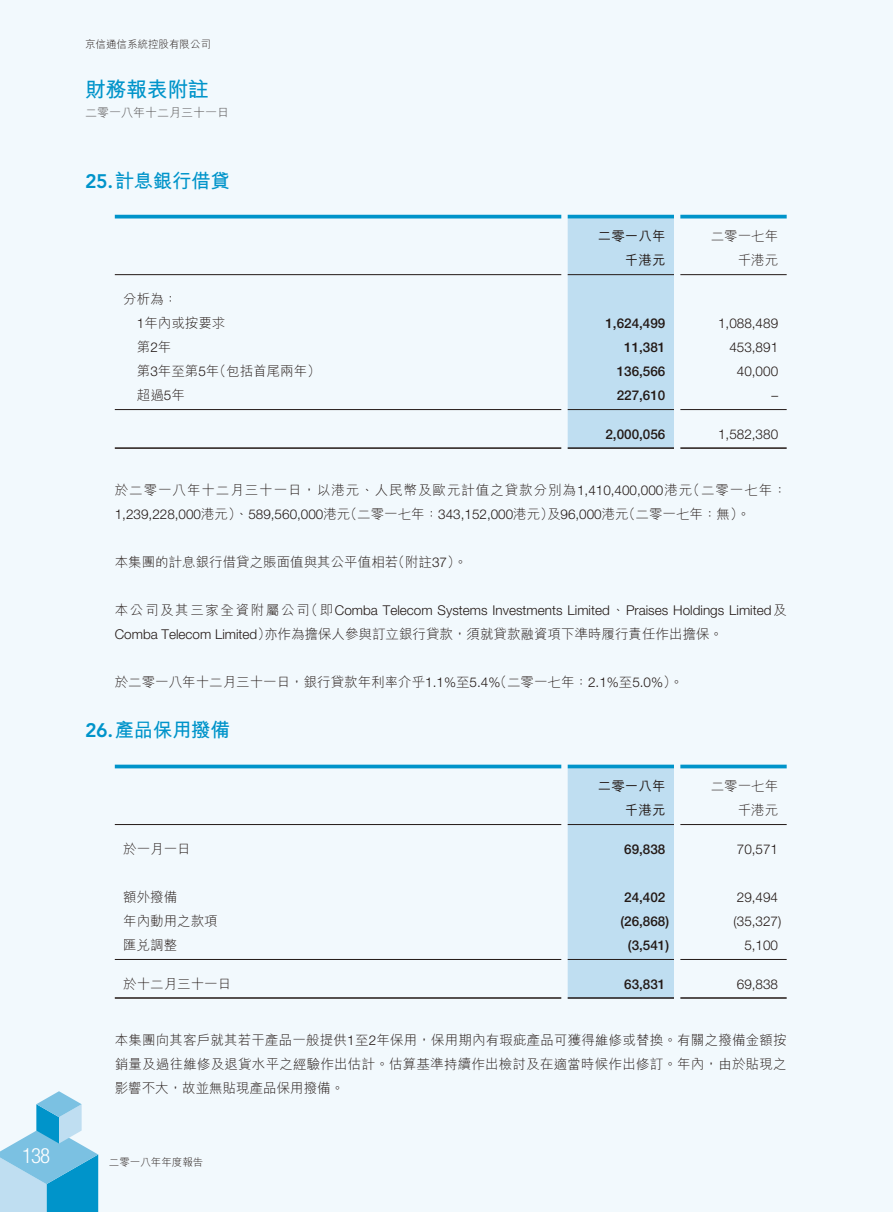
<style>
.page{position:relative;width:893px;height:1212px;background:#f2f9fd}
.page>*{position:absolute;margin:0;border:0;box-sizing:border-box;transform-origin:0 0}
.t1{font:700 21px "M Hei HK";letter-spacing:-.02em;color:#0094ca}
.t2{font:300 condensed 21px "Helvetica Neue LT Std";color:#fff}
.t3{font:700 19.5px "M Hei HK";letter-spacing:-.02em;color:#0094ca}
.t4{font:300 13.5px/24px "M Hei HK";color:#231916}
.t5{font:300 13.5px "Helvetica Neue LT Std";color:#231916}
.t6{font:500 13.5px "Helvetica Neue LT Std";color:#231916}
.t7{font:300 13.5px "M Hei HK";letter-spacing:.07em;color:#231916}
.t8{font:500 13.5px "M Hei HK";color:#231916}
.t9{font:300 12px "M Hei HK";color:#4d4a4a}
.t10{font:300 10.5px "M Hei HK";color:#231916}
.s1{font-family:"Avenir LT Std";font-weight:800}
.s2{font-family:"Helvetica Neue LT Std"}
.s3{font-family:"M Hei HK"}
</style>
<div class="page">
<svg style="left:0;top:1091px;width:98px;height:121px"></svg>
<div style="left:568px;top:218px;width:106px;height:229px;background:#bfdef1"></div>
<hr style="left:115px;top:215px;width:446px;height:3px;background:#0094ca">
<hr style="left:568px;top:215px;width:106px;height:3px;background:#0094ca">
<hr style="left:680px;top:215px;width:107px;height:3px;background:#0094ca">
<hr style="left:115px;top:274px;width:446px;height:1px;background:#231916">
<hr style="left:568px;top:274px;width:106px;height:1px;background:#231916">
<hr style="left:680px;top:274px;width:107px;height:1px;background:#231916">
<hr style="left:115px;top:409px;width:446px;height:1px;background:#231916">
<hr style="left:568px;top:409px;width:106px;height:1px;background:#231916">
<hr style="left:680px;top:409px;width:107px;height:1px;background:#231916">
<hr style="left:115px;top:447px;width:446px;height:2px;background:#231916">
<hr style="left:568px;top:447px;width:106px;height:2px;background:#231916">
<hr style="left:680px;top:447px;width:107px;height:2px;background:#231916">
<div style="left:568px;top:768px;width:106px;height:229px;background:#bfdef1"></div>
<hr style="left:115px;top:765px;width:446px;height:3px;background:#0094ca">
<hr style="left:568px;top:765px;width:106px;height:3px;background:#0094ca">
<hr style="left:680px;top:765px;width:107px;height:3px;background:#0094ca">
<hr style="left:115px;top:824px;width:446px;height:1px;background:#231916">
<hr style="left:568px;top:824px;width:106px;height:1px;background:#231916">
<hr style="left:680px;top:824px;width:107px;height:1px;background:#231916">
<hr style="left:115px;top:959px;width:446px;height:1px;background:#231916">
<hr style="left:568px;top:959px;width:106px;height:1px;background:#231916">
<hr style="left:680px;top:959px;width:107px;height:1px;background:#231916">
<hr style="left:115px;top:997px;width:446px;height:2px;background:#231916">
<hr style="left:568px;top:997px;width:106px;height:2px;background:#231916">
<hr style="left:680px;top:997px;width:107px;height:2px;background:#231916">
<p class="t10" style="left:85px;top:36px;width:127px">京信通信系統控股有限公司</p>
<h1 class="t1" style="left:85px;top:74px;width:125px">財務報表附註</h1>
<p class="t9" style="left:85px;top:104px;width:145px">二零一八年十二月三十一日</p>
<h2 class="t3" style="left:85px;top:166px;width:146px"><span class="s1">25.</span> 計息銀行借貸</h2>
<p class="t4" style="left:137px;top:286px;width:90px;text-indent:-14px">分析為：<br><span class="s2">1</span>年內或按要求</p>
<p class="t8" style="left:598px;top:226px;width:69px">二零一八年</p>
<p class="t4" style="left:711px;top:223px;width:69px">二零一七年</p>
<p class="t8" style="left:625px;top:250px;width:42px">千港元</p>
<p class="t4" style="left:738px;top:247px;width:42px">千港元</p>
<p class="t6" style="left:605px;top:315px;width:62px">1,624,499</p>
<p class="t5" style="left:718px;top:315px;width:62px">1,088,489</p>
<p class="t4" style="left:137px;top:334px;width:36px">第<span class="s2">2</span>年</p>
<p class="t6" style="left:624px;top:339px;width:43px">11,381</p>
<p class="t5" style="left:729px;top:339px;width:50px">453,891</p>
<p class="t4" style="left:137px;top:358px;width:185px">第<span class="s2">3</span>年至第<span class="s2">5</span>年（包括首尾兩年）</p>
<p class="t6" style="left:617px;top:363px;width:50px">136,566</p>
<p class="t5" style="left:737px;top:363px;width:43px">40,000</p>
<p class="t4" style="left:137px;top:382px;width:50px">超過<span class="s2">5</span>年</p>
<p class="t6" style="left:617px;top:387px;width:50px">227,610</p>
<p class="t5" style="left:771px;top:387px;width:8px">–</p>
<p class="t6" style="left:605px;top:426px;width:62px">2,000,056</p>
<p class="t5" style="left:718px;top:425px;width:62px">1,582,380</p>
<p class="t7" style="left:115px;top:481px;width:673px">於二零一八年十二月三十一日，以港元、人民幣及歐元計值之貸款分別為<span class="s2">1,410,400,000</span>港元（二零一七年：</p>
<p class="t5" style="left:115px;top:506px;width:637px">1,239,228,000<span class="s3">港元）、</span>589,560,000<span class="s3">港元（二零一七年：</span>343,152,000<span class="s3">港元）及</span>96,000<span class="s3">港元（二零一七年：無）。</span></p>
<p class="t4" style="left:115px;top:550px;width:354px">本集團的計息銀行借貸之賬面值與其公平值相若（附註<span class="s2">37</span>）。</p>
<p class="t5" style="left:115px;top:602px;width:673px"><span class="s3">本公司及其三家全資附屬公司（即</span>Comba Telecom Systems Investments Limited<span class="s3">、</span>Praises Holdings Limited<span class="s3">及</span></p>
<p class="t4" style="left:115px;top:622px;width:610px"><span class="s2">Comba Telecom Limited</span>）亦作為擔保人參與訂立銀行貸款，須就貸款融資項下準時履行責任作出擔保。</p>
<p class="t4" style="left:115px;top:670px;width:570px">於二零一八年十二月三十一日，銀行貸款年利率介乎<span class="s2">1.1%</span>至<span class="s2">5.4%</span>（二零一七年：<span class="s2">2.1%</span>至<span class="s2">5.0%</span>）。</p>
<h2 class="t3" style="left:85px;top:716px;width:146px"><span class="s1">26.</span> 產品保用撥備</h2>
<p class="t8" style="left:598px;top:776px;width:69px">二零一八年</p>
<p class="t4" style="left:711px;top:773px;width:69px">二零一七年</p>
<p class="t8" style="left:625px;top:800px;width:42px">千港元</p>
<p class="t4" style="left:738px;top:797px;width:42px">千港元</p>
<p class="t4" style="left:123px;top:836px;width:69px">於一月一日</p>
<p class="t6" style="left:624px;top:841px;width:43px">69,838</p>
<p class="t5" style="left:737px;top:840px;width:43px">70,571</p>
<p class="t4" style="left:123px;top:884px;width:55px">額外撥備</p>
<p class="t6" style="left:624px;top:889px;width:43px">24,402</p>
<p class="t5" style="left:737px;top:888px;width:43px">29,494</p>
<p class="t4" style="left:123px;top:908px;width:96px">年內動用之款項</p>
<p class="t6" style="left:620px;top:913px;width:50px">(26,868)</p>
<p class="t5" style="left:734px;top:912px;width:49px">(35,327)</p>
<p class="t4" style="left:123px;top:932px;width:55px">匯兌調整</p>
<p class="t6" style="left:628px;top:937px;width:43px">(3,541)</p>
<p class="t5" style="left:744px;top:936px;width:35px">5,100</p>
<p class="t4" style="left:123px;top:971px;width:109px">於十二月三十一日</p>
<p class="t6" style="left:624px;top:976px;width:43px">63,831</p>
<p class="t5" style="left:737px;top:975px;width:43px">69,838</p>
<p class="t4" style="left:115px;top:1027px;width:673px;text-align:justify">本集團向其客戶就其若干產品一般提供<span class="s2">1</span>至<span class="s2">2</span>年保用，保用期內有瑕疵產品可獲得維修或替換。有關之撥備金額按銷量及過往維修及退貨水平之經驗作出估計。估算基準持續作出檢討及在適當時候作出修訂。年內，由於貼現之影響不大，故並無貼現產品保用撥備。</p>
<h1 class="t2" style="left:22px;top:1143px;width:30px">138</h1>
<p class="t10" style="left:109px;top:1155px;width:96px">二零一八年年度報告</p>
</div>
